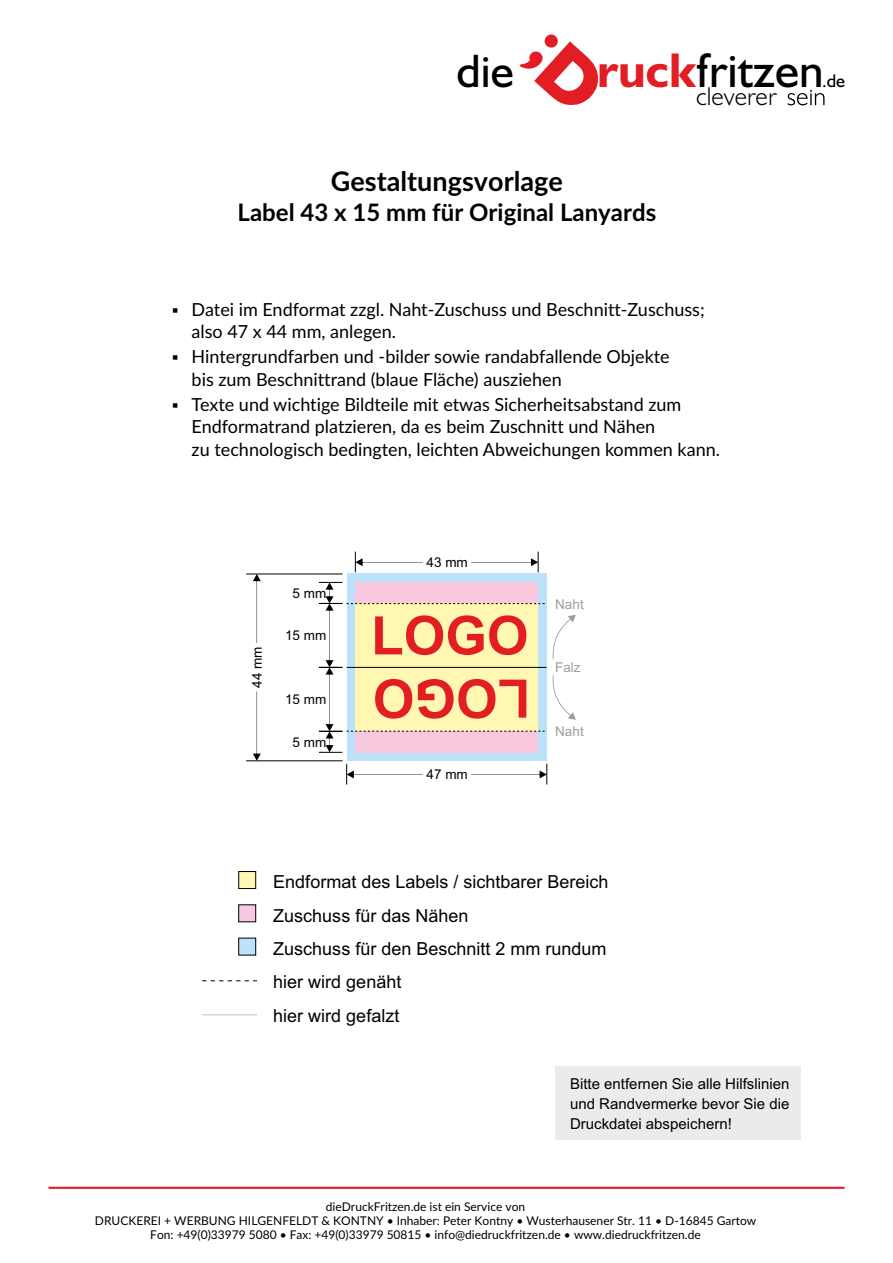
<style>
.page{position:relative;width:893px;height:1263px;background:#fff}
.page>*{position:absolute;margin:0;border:0;box-sizing:border-box;transform-origin:0 0}
.t1{font:700 53.55px "Arial";color:#e21d24}
.t2{font:49.05px "Humanist 521 BT";color:#000}
.t3{font:47.1px "Humanist 521 BT";color:#000}
.t4{font:700 27px "Lato";color:#000}
.t5{font:300 25.95px "Humanist 521 BT";color:#000}
.t6{font:700 24px "Lato";color:#000}
.t7{font:18.45px "Humanist 521 BT";color:#000}
.t8{font:18px/22.6px "Lato";color:#000}
.t9{font:18px/33.5px "Arial";color:#000}
.t10{font:15px/20.1px "Arial";color:#000;text-align:justify}
.t11{font:13.5px "Arial";color:#000}
.t12{font:13.5px "Arial";color:#9c9e9e}
.t13{font:12px/14.4px "Lato";color:#000;text-align:center}
.s1{font-weight:700;color:#e21d24}
</style>
<div class="page">
<div style="left:555px;top:1066px;width:246px;height:73px;background:#ebebeb"></div>
<div style="left:347px;top:574px;width:199px;height:187px;background:#bce2fa"></div>
<svg style="left:238px;top:871px;width:18px;height:18px"></svg>
<svg style="left:238px;top:904px;width:18px;height:18px"></svg>
<svg style="left:238px;top:938px;width:18px;height:17px"></svg>
<svg style="left:202px;top:980px;width:55px;height:1px"></svg>
<hr style="left:202px;top:1014px;width:55px;height:1px;background:#c5c6c6">
<svg style="left:319px;top:582px;width:227px;height:171px"></svg>
<svg style="left:471px;top:552px;width:68px;height:20px"></svg>
<svg style="left:355px;top:552px;width:68px;height:20px"></svg>
<svg style="left:553px;top:615px;width:23px;height:44px"></svg>
<svg style="left:553px;top:675px;width:23px;height:45px"></svg>
<svg style="left:788px;top:90px;width:36px;height:15px"></svg>
<hr style="left:48px;top:1187px;width:796px;height:2px;background:#e21d24">
<hr style="left:246px;top:760px;width:96px;height:1px;background:#000">
<hr style="left:246px;top:574px;width:96px;height:1px;background:#000">
<svg style="left:253px;top:691px;width:8px;height:70px"></svg>
<svg style="left:253px;top:574px;width:8px;height:69px"></svg>
<svg style="left:471px;top:764px;width:77px;height:20px"></svg>
<svg style="left:346px;top:764px;width:77px;height:20px"></svg>
<h3 class="t3" style="left:457px;top:52px;width:59px">die</h3>
<h2 class="t2" style="left:597px;top:50px;width:228px"><span class="s1">ruck</span>fritzen</h2>
<h3 class="t5" style="left:696px;top:85px;width:82px">cleverer</h3>
<p class="t7" style="left:822px;top:73px;width:25px">.de</p>
<h3 class="t4" style="left:331px;top:170px;width:233px">Gestaltungsvorlage</h3>
<h3 class="t6" style="left:238px;top:201px;width:420px">Label 43 x 15 mm für Original Lanyards</h3>
<p class="t8" style="left:192px;top:299px;width:515px;text-indent:-20px">▪ Datei im Endformat zzgl. Naht-Zuschuss und Beschnitt-Zuschuss; also 47 x 44 mm, anlegen.</p>
<p class="t8" style="left:192px;top:346px;width:480px;text-indent:-20px">▪ Hintergrundfarben und -bilder sowie randabfallende Objekte bis zum Beschnittrand (blaue Fläche) ausziehen</p>
<p class="t8" style="left:192px;top:394px;width:530px;text-indent:-20px">▪ Texte und wichtige Bildteile mit etwas Sicherheitsabstand zum<br>Endformatrand platzieren, da es beim Zuschnitt und Nähen<br>zu technologisch bedingten, leichten Abweichungen kommen kann.</p>
<p class="t11" style="left:252px;top:687px;width:43px;rotate:-90deg">44 mm</p>
<p class="t11" style="left:293px;top:588px;width:35px">5 mm</p>
<p class="t11" style="left:285px;top:630px;width:43px">15 mm</p>
<p class="t11" style="left:285px;top:694px;width:43px">15 mm</p>
<p class="t11" style="left:293px;top:737px;width:35px">5 mm</p>
<p class="t11" style="left:427px;top:557px;width:43px">43 mm</p>
<h1 class="t1" style="left:371px;top:615px;width:159px">LOGO</h1>
<h1 class="t1" style="left:530px;top:719px;width:159px;rotate:-180deg">LOGO</h1>
<p class="t11" style="left:427px;top:769px;width:43px">47 mm</p>
<p class="t12" style="left:555px;top:599px;width:30px">Naht</p>
<p class="t12" style="left:555px;top:663px;width:27px">Falz</p>
<p class="t12" style="left:555px;top:726px;width:30px">Naht</p>
<p class="t9" style="left:273px;top:867px;width:337px">Endformat des Labels / sichtbarer Bereich<br>Zuschuss für das Nähen<br>Zuschuss für den Beschnitt 2 mm rundum hier wird genäht<br>hier wird gefalzt</p>
<p class="t10" style="left:570px;top:1074px;width:221px">Bitte entfernen Sie alle Hilfslinien und Randvermerke bevor Sie die Druckdatei abspeichern!</p>
<p class="t13" style="left:95px;top:1199px;width:663px">dieDruckFritzen.de ist ein Service von<br>DRUCKEREI + WERBUNG HILGENFELDT &amp; KONTNY • Inhaber: Peter Kontny • Wusterhausener Str. 11 • D-16845 Gartow<br>Fon: +49(0)33979 5080 • Fax: +49(0)33979 50815 • info@diedruckfritzen.de • www.diedruckfritzen.de</p>
</div>
